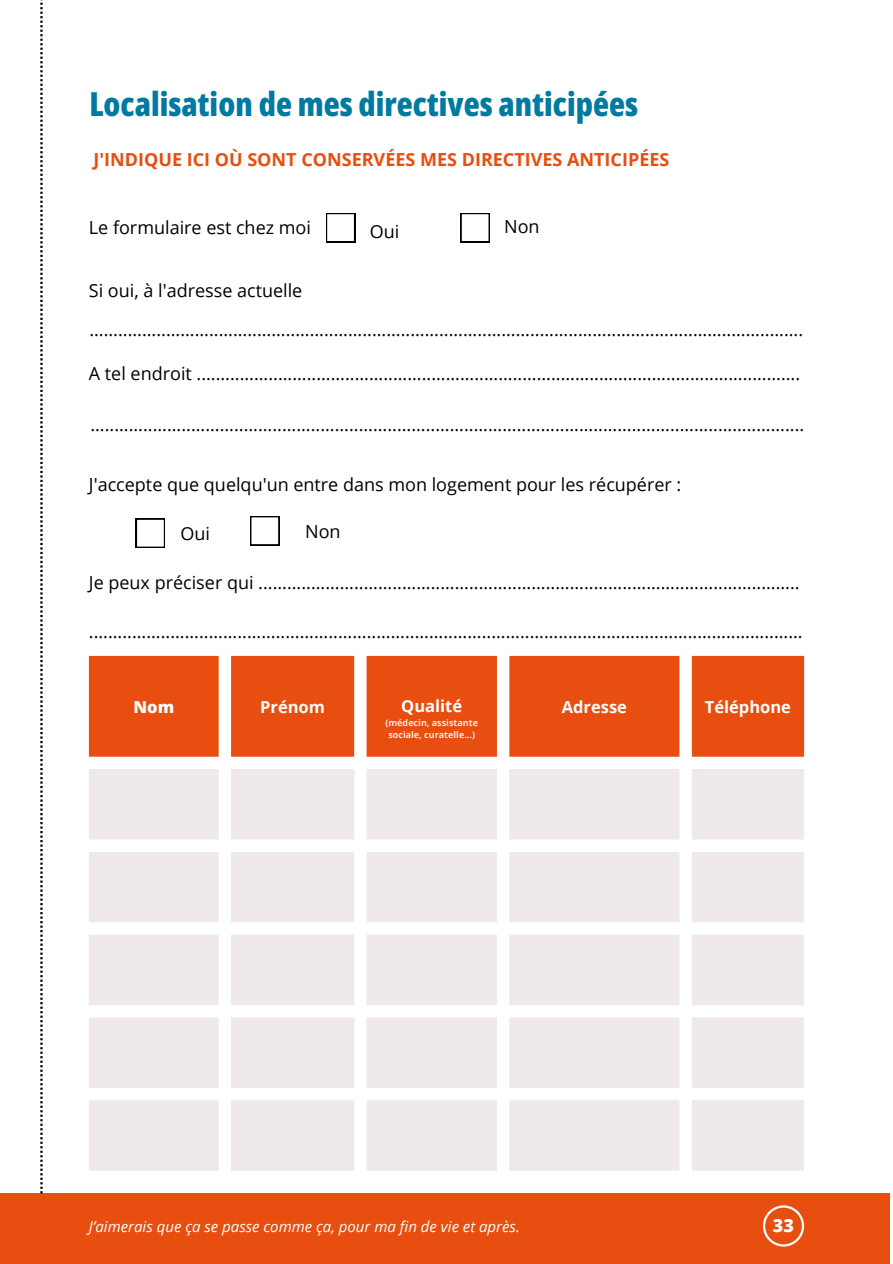
<style>
.page{position:relative;width:893px;height:1264px;background:#fff}
.page>*{position:absolute;margin:0;border:0;box-sizing:border-box;transform-origin:0 0}
.t1{font:800 33px "Open Sans Condensed";color:#007aa1}
.t2{font:18px "Open Sans";color:#000}
.t3{font:700 18px "Open Sans";color:#e74e10}
.t4{font:800 18px "Open Sans";color:#fff}
.t5{font:700 16.5px "Open Sans";color:#fffffe}
.t6{font:800 16.5px "Open Sans";color:#fffffe}
.t7{font:italic 15px "Open Sans";color:#fff}
.t8{font:700 9px/12px "Open Sans";color:#efe9e9;text-align:center}
</style>
<div class="page">
<div style="left:0;top:1193px;width:889px;height:70px;background:#e74e10"></div>
<svg style="left:89px;top:656px;width:715px;height:100px;background:#e85a20"></svg>
<svg style="left:89px;top:769px;width:715px;height:401px;fill:#efe9e9"></svg>
<svg style="left:250px;top:516px;width:29px;height:29px"></svg>
<svg style="left:326px;top:213px;width:29px;height:29px"></svg>
<svg style="left:460px;top:213px;width:29px;height:29px"></svg>
<svg style="left:762px;top:1205px;width:42px;height:41px"></svg>
<svg style="left:136px;top:518px;width:29px;height:29px"></svg>
<svg style="left:40px;top:0;width:3px;height:1193px"></svg>
<h1 class="t1" style="left:89px;top:81px;width:550px">Localisation de mes directives anticipées</h1>
<p class="t3" style="left:93px;top:146px;width:577px">J'INDIQUE ICI OÙ SONT CONSERVÉES MES DIRECTIVES ANTICIPÉES</p>
<p class="t2" style="left:89px;top:215px;width:223px">Le formulaire est chez moi</p>
<p class="t2" style="left:89px;top:278px;width:215px">Si oui, à l'adresse actuelle</p>
<p class="t2" style="left:369px;top:218px;width:31px">Oui</p>
<p class="t2" style="left:504px;top:214px;width:37px">Non</p>
<p class="t2" style="left:89px;top:316px;width:715px">.....................................................................................................................................................</p>
<p class="t2" style="left:89px;top:361px;width:712px">A tel endroit ..............................................................................................................................</p>
<p class="t2" style="left:90px;top:412px;width:715px">.....................................................................................................................................................</p>
<p class="t2" style="left:89px;top:471px;width:594px">J'accepte que quelqu'un entre dans mon logement pour les récupérer :</p>
<p class="t2" style="left:180px;top:521px;width:31px">Oui</p>
<p class="t2" style="left:305px;top:518px;width:37px">Non</p>
<p class="t2" style="left:89px;top:570px;width:712px">Je peux préciser qui .................................................................................................................</p>
<p class="t2" style="left:89px;top:619px;width:715px">.....................................................................................................................................................</p>
<p class="t6" style="left:133px;top:695px;width:42px">Nom</p>
<p class="t5" style="left:260px;top:695px;width:66px">Prénom</p>
<p class="t5" style="left:401px;top:694px;width:62px">Qualité</p>
<p class="t8" style="left:385px;top:717px;width:94px">(médecin, assistante sociale, curatelle...)</p>
<p class="t5" style="left:561px;top:695px;width:67px">Adresse</p>
<p class="t5" style="left:704px;top:695px;width:88px">Téléphone</p>
<p class="t7" style="left:89px;top:1215px;width:432px">J’aimerais que ça se passe comme ça, pour ma fin de vie et après.</p>
<p class="t4" style="left:772px;top:1212px;width:23px">33</p>
</div>
